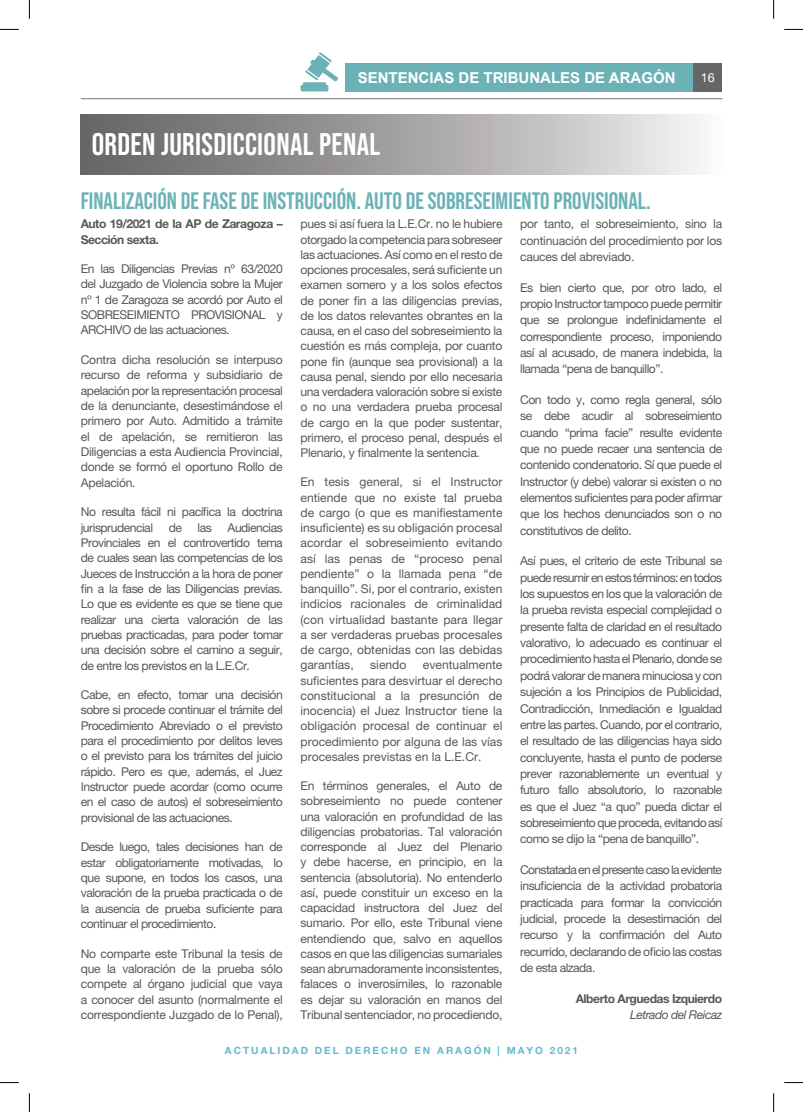
<style>
.page{position:relative;width:803px;height:1112px;background:#fff}
.page>*{position:absolute;margin:0;border:0;box-sizing:border-box;transform-origin:0 0}
.t1{font:700 31.25px "Bebas Neue Pro";letter-spacing:.01em;color:#fff}
.t2{font:700 23.75px "Bebas Neue Pro";color:#6bb2b6}
.t3{font:700 15px "Arial";color:#fff}
.t4{font:12.5px "Helvetica Neue LT Pro";color:#fff}
.t5{font:12.12px/15.2px "Helvetica Neue LT Pro";letter-spacing:-.04em;color:#57585a;text-align:justify}
.t6{font:700 12.12px/15.4px "Helvetica Neue LT Pro";letter-spacing:-.04em;color:#57585a}
.t7{font:italic 12.12px "Helvetica Neue LT Pro";letter-spacing:-.04em;color:#57585a}
.t8{font:700 10px "Helvetica Neue LT Pro";letter-spacing:.2em;color:#60bccf}
</style>
<div class="page">
<hr style="left:81px;top:98px;width:641px;height:1px;background:#6d746e">
<svg style="left:300px;top:52px;width:38px;height:39px"></svg>
<div style="left:345px;top:63px;width:348px;height:28px;background:#6bb2b6"></div>
<div style="left:693px;top:63px;width:29px;height:28px;background:#656666"></div>
<div style="left:81px;top:114px;width:641px;height:60px;background:linear-gradient(to right,#5e5d5c,#f2f0f0)"></div>
<svg style="left:0;top:29px;width:19px;height:1px"></svg>
<svg style="left:784px;top:29px;width:19px;height:1px"></svg>
<svg style="left:0;top:1082px;width:19px;height:1px"></svg>
<svg style="left:784px;top:1082px;width:19px;height:1px"></svg>
<svg style="left:29px;top:0;width:1px;height:19px"></svg>
<svg style="left:29px;top:1093px;width:1px;height:18px"></svg>
<svg style="left:773px;top:0;width:1px;height:19px"></svg>
<svg style="left:773px;top:1093px;width:1px;height:18px"></svg>
<p class="t3" style="left:358px;top:67px;width:319px">SENTENCIAS DE TRIBUNALES DE ARAGÓN</p>
<p class="t4" style="left:701px;top:70px;width:15px">16</p>
<h1 class="t1" style="left:92px;top:126px;width:290px">ORDEN JURISDICCIONAL PENAL</h1>
<h2 class="t2" style="left:81px;top:187px;width:572px">FINALIZACIÓN DE FASE DE INSTRUCCIÓN. AUTO DE SOBRESEIMIENTO PROVISIONAL.</h2>
<p class="t6" style="left:81px;top:216px;width:203px">Auto 19/2021 de la AP de Zaragoza –<br>Sección sexta.</p>
<p class="t5" style="left:81px;top:261px;width:203px">En las Diligencias Previas nº 63/2020 del Juzgado de Violencia sobre la Mujer nº 1 de Zaragoza se acordó por Auto el SOBRESEIMIENTO PROVISIONAL y ARCHIVO de las actuaciones.</p>
<p class="t5" style="left:81px;top:352px;width:203px">Contra dicha resolución se interpuso recurso de reforma y subsidiario de apelación por la representación procesal de la denunciante, desestimándose el primero por Auto. Admitido a trámite el de apelación, se remitieron las Diligencias a esta Audiencia Provincial, donde se formó el oportuno Rollo de Apelación.</p>
<p class="t5" style="left:81px;top:504px;width:203px">No resulta fácil ni pacífica la doctrina jurisprudencial</p>
<p class="t5" style="left:81px;top:519px;width:203px;text-indent:147px">Audiencias Provinciales en el controvertido tema de cuales sean las competencias de los Jueces de Instrucción a la hora de poner fin a la fase de las Diligencias previas.<br>Lo que es evidente es que se tiene que realizar una cierta valoración de las pruebas practicadas, para poder tomar una decisión sobre el camino a seguir, de entre los previstos en la L.E.Cr.</p>
<p class="t5" style="left:81px;top:686px;width:204px">Cabe, en efecto, tomar una decisión sobre si procede continuar el trámite del Procedimiento Abreviado o el previsto para el procedimiento por delitos leves o el previsto para los trámites del juicio rápido. Pero es que, además, el Juez Instructor puede acordar (como ocurre en el caso de autos) el sobreseimiento provisional de las actuaciones.</p>
<p class="t5" style="left:81px;top:839px;width:203px">Desde luego, tales decisiones han de estar obligatoriamente motivadas, lo que supone, en todos los casos, una valoración de la prueba practicada o de la ausencia de prueba suficiente para continuar el procedimiento.</p>
<p class="t5" style="left:81px;top:945px;width:203px">No comparte este Tribunal la tesis de que la valoración de la prueba sólo compete al órgano judicial que vaya a conocer del asunto (normalmente el correspondiente Juzgado de lo Penal),</p>
<p class="t5" style="left:169px;top:519px;width:15px">de</p>
<p class="t5" style="left:198px;top:519px;width:16px">las</p>
<p class="t5" style="left:300px;top:216px;width:204px">pues si así fuera la L.E.Cr. no le hubiere otorgado la competencia para sobreseer las actuaciones. Así como en el resto de opciones procesales, será suficiente un examen somero y a los solos efectos de poner fin a las diligencias previas, de los datos relevantes obrantes en la causa, en el caso del sobreseimiento la cuestión es más compleja, por cuanto pone fin (aunque sea provisional) a la causa penal, siendo por ello necesaria una verdadera valoración sobre si existe o no una verdadera prueba procesal de cargo en la que poder sustentar, primero, el proceso penal, después el Plenario, y finalmente la sentencia.</p>
<p class="t5" style="left:300px;top:474px;width:204px">En tesis general, si el Instructor entiende que no existe tal prueba de cargo (o que es manifiestamente insuficiente) es su obligación procesal acordar el sobreseimiento evitando así las penas de “proceso penal pendiente” o la llamada pena “de banquillo”. Si, por el contrario, existen indicios racionales de criminalidad (con virtualidad bastante para llegar a ser verdaderas pruebas procesales de cargo, obtenidas con las debidas garantías,</p>
<p class="t5" style="left:300px;top:657px;width:203px;text-indent:122px">eventualmente suficientes para desvirtuar el derecho constitucional a la presunción de inocencia) el Juez Instructor tiene la obligación procesal de continuar el procedimiento por alguna de las vías procesales previstas en la L.E.Cr.</p>
<p class="t5" style="left:300px;top:777px;width:203px">En términos generales, el Auto de sobreseimiento no puede contener una valoración en profundidad de las diligencias probatorias. Tal valoración corresponde al Juez del Plenario y debe hacerse, en principio, en la sentencia (absolutoria). No entenderlo así, puede constituir un exceso en la capacidad instructora del Juez del sumario. Por ello, este Tribunal viene entendiendo que, salvo en aquellos casos en que las diligencias sumariales sean abrumadoramente inconsistentes, falaces o inverosímiles, lo razonable es dejar su valoración en manos del Tribunal sentenciador, no procediendo,</p>
<p class="t5" style="left:370px;top:657px;width:38px">siendo</p>
<p class="t5" style="left:520px;top:215px;width:203px;line-height:16.4px">por tanto, el sobreseimiento, sino la continuación del procedimiento por los cauces del abreviado.</p>
<p class="t5" style="left:520px;top:279px;width:204px;line-height:16.4px">Es bien cierto que, por otro lado, el propio Instructor tampoco puede permitir que se prolongue indefinidamente el correspondiente proceso, imponiendo así al acusado, de manera indebida, la llamada “pena de banquillo”.</p>
<p class="t5" style="left:520px;top:391px;width:203px;line-height:16.4px">Con todo y, como regla general, sólo se debe acudir al sobreseimiento cuando “prima facie” resulte evidente que no puede recaer una sentencia de contenido condenatorio. Sí que puede el Instructor (y debe) valorar si existen o no elementos suficientes para poder afirmar que los hechos denunciados son o no constitutivos de delito.</p>
<p class="t5" style="left:520px;top:552px;width:204px;line-height:16.4px">Así pues, el criterio de este Tribunal se puede resumir en estos términos: en todos los supuestos en los que la valoración de la prueba revista especial complejidad o presente falta de claridad en el resultado valorativo, lo adecuado es continuar el procedimiento hasta el Plenario, donde se podrá valorar de manera minuciosa y con sujeción a los Principios de Publicidad, Contradicción, Inmediación e Igualdad entre las partes. Cuando, por el contrario, el resultado de las diligencias haya sido concluyente, hasta el punto de poderse prever razonablemente un eventual y futuro fallo absolutorio, lo razonable es que el Juez “a quo” pueda dictar el sobreseimiento que proceda, evitando así como se dijo la “pena de banquillo”.</p>
<p class="t5" style="left:520px;top:861px;width:203px;line-height:16.4px">Constatada en el presente caso la evidente insuficiencia de la actividad probatoria practicada para formar la convicción judicial, procede la desestimación del recurso y la confirmación del Auto recurrido, declarando de oficio las costas de esta alzada.</p>
<p class="t6" style="left:576px;top:990px;width:148px">Alberto Arguedas Izquierdo</p>
<p class="t7" style="left:630px;top:1006px;width:94px">Letrado del Reicaz</p>
<p class="t8" style="left:225px;top:1044px;width:355px">ACTUALIDAD DEL DERECHO EN ARAGÓN | MAYO 2021</p>
</div>
